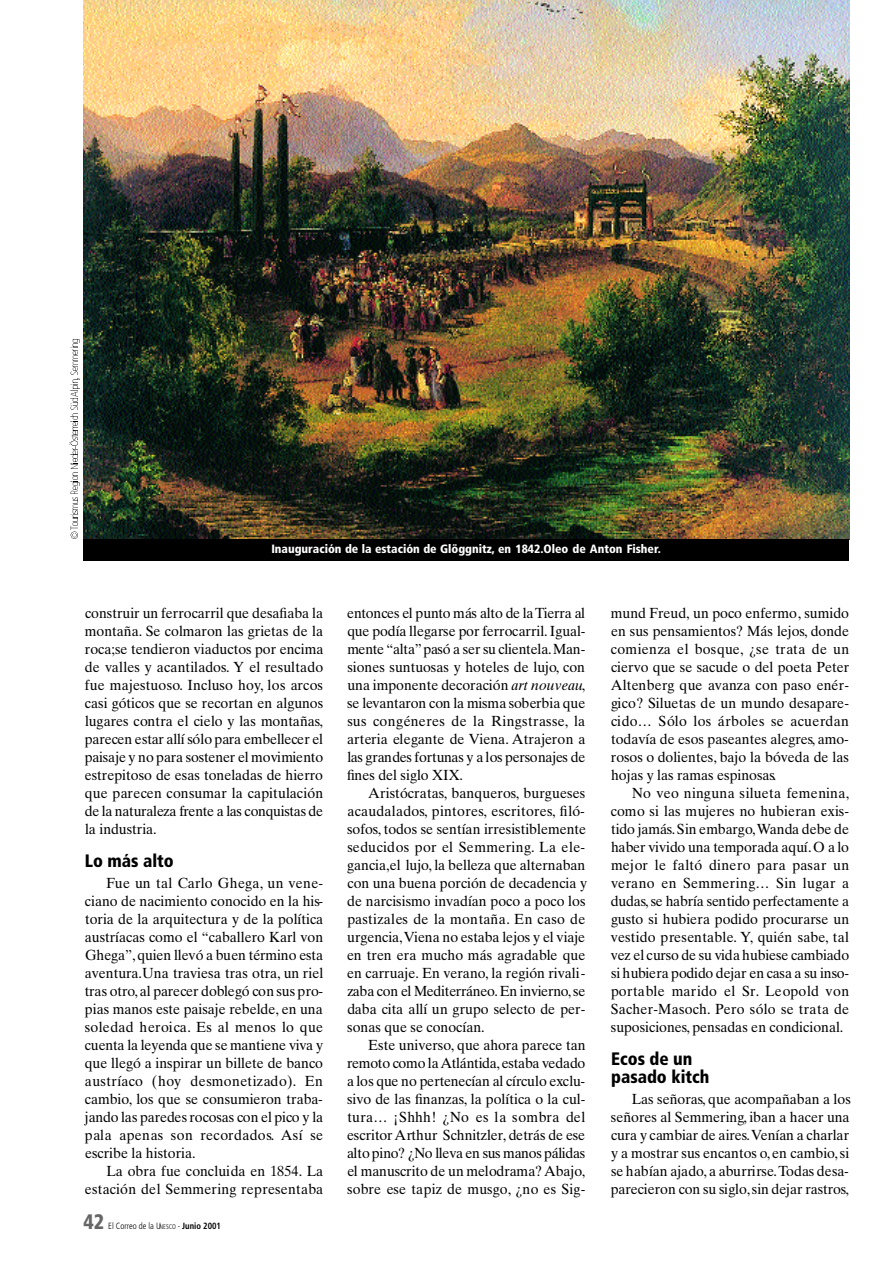
<style>
.page{position:relative;width:893px;height:1263px;background:#fff}
.page>*{position:absolute;margin:0;border:0;box-sizing:border-box;transform-origin:0 0}
.t1{font:900 condensed 21px "Frutiger";color:#666;scale:.95 1}
.t2{font:900 condensed 18px/18px "Frutiger";color:#000;scale:.96 1}
.t3{font:14.7px/18px "Times Ten";color:#000;text-align:justify;scale:.96 1}
.t4{font:900 condensed 12px "Frutiger";color:#fff}
.t5{font:300 condensed 9px "Frutiger";color:#000;scale:.95 1}
.s1{font-size:6.75px}
.s2{font-weight:700}
.s3{font-style:italic}
</style>
<div class="page">
<img style="left:83px;top:0;width:766px;height:539px">
<div style="left:83px;top:539px;width:766px;height:21px;background:#000"></div>
<svg style="left:69px;top:339px;width:11px;height:199px"></svg>
<p class="t4" style="left:271px;top:544px;width:391px">Inauguración de la estación de Glöggnitz, en 1842.Oleo de Anton Fisher.</p>
<p class="t3" style="left:85px;top:605px;width:250px">construir un ferrocarril que desafiaba la montaña. Se colmaron las grietas de la roca;se tendieron viaductos por encima de valles y acantilados. Y el resultado fue majestuoso. Incluso hoy, los arcos casi góticos que se recortan en algunos lugares contra el cielo y las montañas, parecen estar allí sólo para embellecer el paisaje y no para sostener el movimiento estrepitoso de esas toneladas de hierro que parecen consumar la capitulación de la naturaleza frente a las conquistas de la industria.</p>
<p class="t2" style="left:85px;top:853px;width:94px">Lo más alto</p>
<p class="t3" style="left:85px;top:875px;width:250px;text-indent:22px">Fue un tal Carlo Ghega, un vene&shy;ciano de nacimiento conocido en la his&shy;toria de la arquitectura y de la política austríacas como el “caballero Karl von G h e g a ” ,quien llevó a buen término esta aventura.Una traviesa tras otra, un riel tras otro, al parecer doblegó con sus pro&shy;pias manos este paisaje rebelde, en una soledad heroica. Es al menos lo que cuenta la leyenda que se mantiene viva y que llegó a inspirar un billete de banco austríaco (hoy desmonetizado). E n cambio, los que se consumieron traba&shy;jando las paredes rocosas con el pico y la pala apenas son recordados. Así se escribe la historia.</p>
<p class="t3" style="left:85px;top:1163px;width:250px;text-align:right">La obra fue concluida en 1854. L a estación del Semmering representaba</p>
<h1 class="t1" style="left:83px;top:1214px;width:23px">42</h1>
<p class="t5" style="left:108px;top:1222px;width:120px">El Correo de la U<span class="s1">NESCO</span> - <span class="s2">Junio 2001</span></p>
<p class="t3" style="left:347px;top:605px;width:250px">entonces el punto más alto de la Tierra al que podía llegarse por ferrocarril. I g u a l&shy;mente “ a l t a ”pasó a ser su clientela.M a n&shy;siones suntuosas y hoteles de lujo, con una imponente decoración <span class="s3">art nouveau</span>, se levantaron con la misma soberbia que sus congéneres de la Ringstrasse, l a arteria elegante de Vi e n a . Atrajeron a las grandes fortunas y a los personajes de fines del siglo XIX.</p>
<p class="t3" style="left:347px;top:785px;width:251px;text-align:left;text-indent:21px">A r i s t ó c r a t a s, b a n q u e r o s, b u r g u e s e s a c a u d a l a d o s, p i n t o r e s, e s c r i t o r e s, fil ó&shy;sofos, todos se sentían irresistiblemente seducidos por el Semmering. La ele&shy;gancia,el lujo, la belleza que alternaban con una buena porción de decadencia y de narcisismo invadían poco a poco los pastizales de la montaña. En caso de u r g e n c i a ,Viena no estaba lejos y el viaje en tren era mucho más agradable que en carruaje. En verano, la región rivali&shy;zaba con el Mediterráneo.En invierno, s e daba cita allí un grupo selecto de per&shy;sonas que se conocían.</p>
<p class="t3" style="left:347px;top:1037px;width:250px;text-indent:21px">Este universo, que ahora parece tan remoto como la A t l á n t i d a ,estaba vedado a los que no pertenecían al círculo exclu&shy;sivo de las finanzas, la política o la cul&shy;tura… ¡Shhh! ¿No es la sombra del escritor Arthur Schnitzler, detrás de ese alto pino? ¿No lleva en sus manos pálidas el manuscrito de un melodrama? A b a j o, sobre ese tapiz de musgo, ¿no es Sig-</p>
<p class="t3" style="left:611px;top:605px;width:250px">mund Freud, un poco enfermo, sumido en sus pensamientos? Más lejos, donde comienza el bosque, ¿se trata de un ciervo que se sacude o del poeta Peter Altenberg que avanza con paso enér&shy;gico? Siluetas de un mundo desapare&shy;cido… Sólo los árboles se acuerdan todavía de esos paseantes alegres, amo&shy;rosos o dolientes, bajo la bóveda de las hojas y las ramas espinosas.</p>
<p class="t3" style="left:611px;top:785px;width:250px;text-indent:21px">No veo ninguna silueta femenina, como si las mujeres no hubieran exis&shy;tido jamás.Sin embargo,Wanda debe de haber vivido una temporada aquí.O a lo mejor le faltó dinero para pasar un verano en Semmering… Sin lugar a d u d a s, se habría sentido perfectamente a gusto si hubiera podido procurarse un vestido presentable. Y, quién sabe, t a l vez el curso de su vida hubiese cambiado si hubiera podido dejar en casa a su inso&shy;portable marido el Sr. Leopold von S a c h e r- M a s o c h . Pero sólo se trata de suposiciones, pensadas en condicional.</p>
<p class="t2" style="left:611px;top:1051px;width:104px">Ecos de un pasado kitch</p>
<p class="t3" style="left:611px;top:1091px;width:251px;text-align:left;text-indent:21px">Las señoras, que acompañaban a los señores al Semmering, iban a hacer una cura y cambiar de aires.Venían a charlar y a mostrar sus encantos o, en cambio,si se habían ajado, a aburrirse.Todas desa&shy;parecieron con su siglo,sin dejar rastros,</p>
</div>
